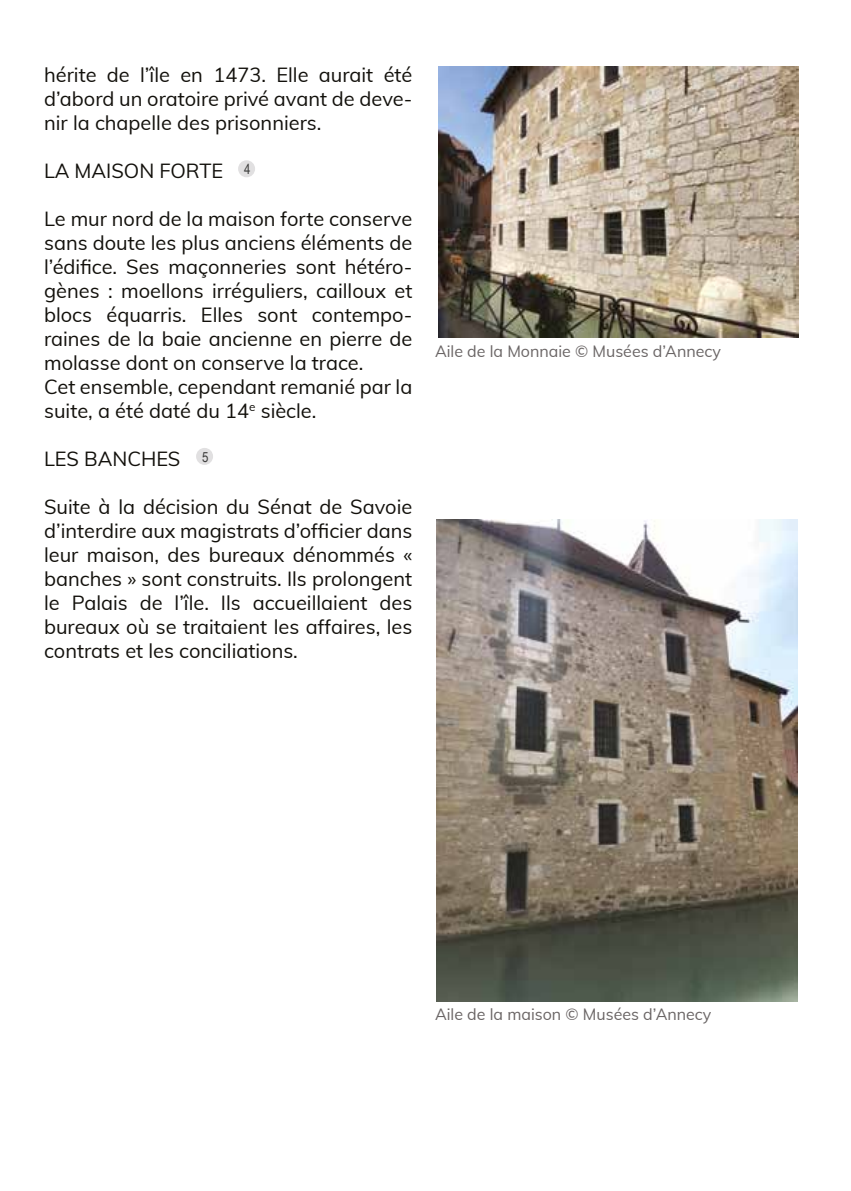
<style>
.page{position:relative;width:851px;height:1191px;background:#fff}
.page>*{position:absolute;margin:0;border:0;box-sizing:border-box;transform-origin:0 0}
.t1{font:20px/24px "Muli";color:#12100b;text-align:justify}
.t2{font:16px "Muli";color:#6a6565}
.t3{font:14px "Arial Narrow";color:#3c3c3b}
</style>
<div class="page">
<img style="left:438px;top:67px;width:360px;height:270px">
<img style="left:436px;top:520px;width:361px;height:481px">
<div style="left:238px;top:160px;width:17px;height:17px;background:#e1e0e1;border-radius:50%"></div>
<div style="left:196px;top:448px;width:17px;height:17px;background:#e1e0e1;border-radius:50%"></div>
<p class="t1" style="left:44px;top:61px;width:370px">hérite de l’île en 1473. Elle aurait été d’abord un oratoire privé avant de deve&shy;nir la chapelle des prisonniers.</p>
<p class="t1" style="left:44px;top:157px;width:181px">LA MAISON FORTE</p>
<p class="t1" style="left:44px;top:205px;width:370px;text-align:left">Le mur nord de la maison forte conserve sans doute les plus anciens éléments de l’édifice. Ses maçonneries sont hétéro&shy;gènes : moellons irréguliers, cailloux et blocs équarris. Elles sont contempo&shy;raines de la baie ancienne en pierre de molasse dont on conserve la trace.<br>Cet ensemble, cependant remanié par la suite, a été daté du 14<sup>e</sup> siècle.</p>
<p class="t1" style="left:44px;top:445px;width:138px">LES BANCHES</p>
<p class="t1" style="left:44px;top:493px;width:370px">Suite à la décision du Sénat de Savoie d’interdire aux magistrats d’officier dans leur maison, des bureaux dénommés « banches » sont construits. Ils prolongent le Palais de l’île. Ils accueillaient des bureaux où se traitaient les affaires, les contrats et les conciliations.</p>
<p class="t3" style="left:244px;top:159px;width:8px">4</p>
<p class="t3" style="left:202px;top:446px;width:8px">5</p>
<p class="t2" style="left:435px;top:339px;width:287px">Aile de la Monnaie © Musées d’Annecy</p>
<p class="t2" style="left:435px;top:1002px;width:278px">Aile de la maison © Musées d’Annecy</p>
</div>
